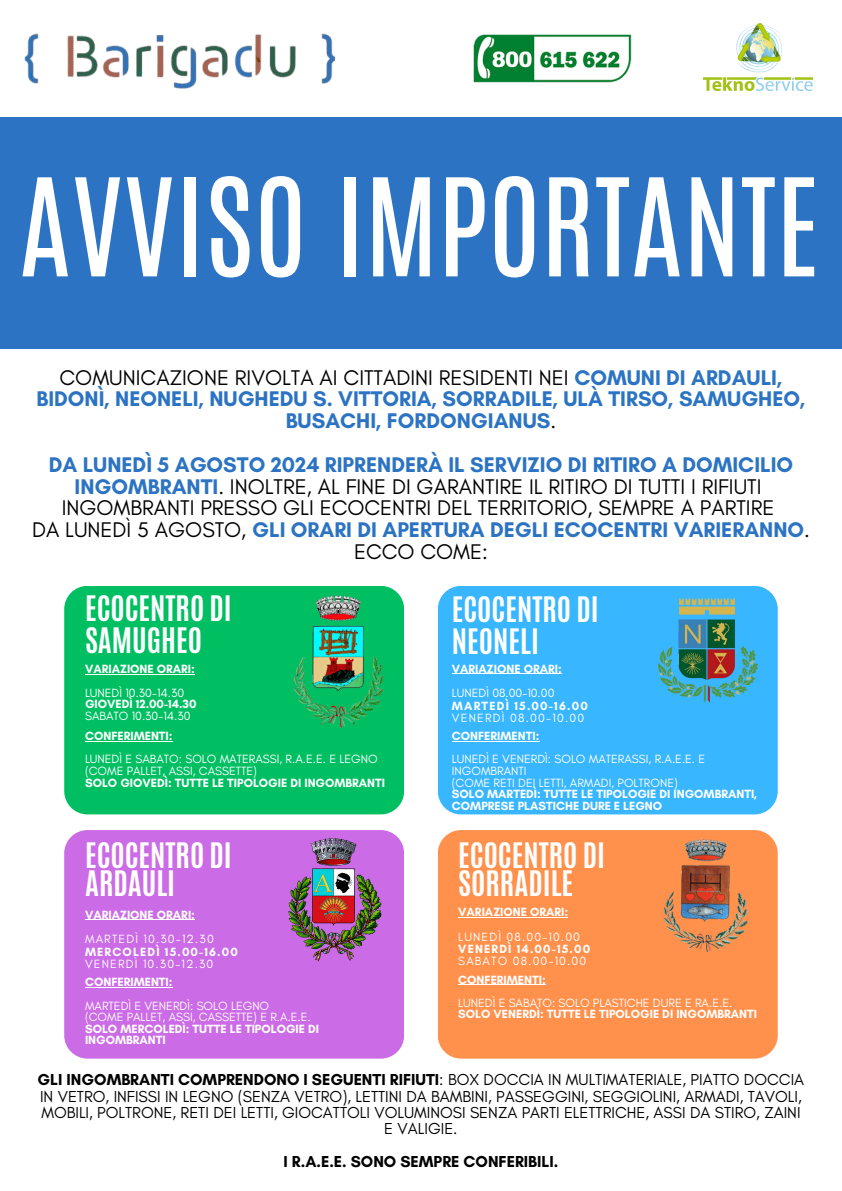
<style>
.page{position:relative;width:842px;height:1191px;background:#fff}
.page>*{position:absolute;margin:0;border:0;box-sizing:border-box;transform-origin:0 0}
.t1{font:115.2px "Antonio";color:#fff}
.t2{font:700 29.3px/28.5px "Antonio";color:#fff}
.t3{font:21.6px/21.8px "Glacial Indifference";color:#000;text-align:center}
.t4{font:700 21.6px/21.8px "Glacial Indifference";color:#2c74c3;text-align:center}
.t5{font:16.2px/16.3px "Glacial Indifference";color:#000;text-align:center}
.t6{font:700 16.2px "Glacial Indifference";color:#000}
.t7{font:12.2px "Glacial Indifference";letter-spacing:.095em;color:#fff}
.t8{font:700 12.2px "Glacial Indifference";letter-spacing:.095em;color:#fff}
.t9{font:700 12.2px "Glacial Indifference";color:#fff}
.t10{font:12.2px "Glacial Indifference";color:#fff}
.t11{font:12.1px/11.6px "Glacial Indifference";color:#fff}
.t12{font:700 12.1px/11.6px "Glacial Indifference";color:#fff}
.s1{font-weight:400;color:#000}
.s2{font-weight:700;color:#2c74c3}
.s3{font-weight:700}
</style>
<div class="page">
<img style="left:703px;top:23px;width:109px;height:67px">
<div style="left:0;top:117px;width:842px;height:231px;background:#2c74c3"></div>
<img style="left:473px;top:34px;width:158px;height:49px">
<img style="left:24px;top:33px;width:312px;height:56px">
<div style="left:64px;top:585px;width:340px;height:229px;background:#00bf63;border-radius:23px"></div>
<hr style="left:85px;top:674px;width:110px;height:1px;background:#fff">
<div style="left:438px;top:585px;width:340px;height:229px;background:#38b6ff;border-radius:23px"></div>
<div style="left:64px;top:830px;width:340px;height:228px;background:#cb6ce6;border-radius:23px"></div>
<div style="left:438px;top:830px;width:340px;height:228px;background:#ff914d;border-radius:23px"></div>
<hr style="left:85px;top:740px;width:88px;height:1px;background:#fff">
<img style="left:293px;top:595px;width:91px;height:133px">
<hr style="left:452px;top:673px;width:110px;height:1px;background:#fff">
<hr style="left:452px;top:740px;width:87px;height:1px;background:#fff">
<hr style="left:85px;top:919px;width:110px;height:1px;background:#fff">
<hr style="left:85px;top:986px;width:88px;height:1px;background:#fff">
<hr style="left:458px;top:916px;width:110px;height:1px;background:#fff">
<hr style="left:458px;top:984px;width:88px;height:1px;background:#fff">
<img style="left:288px;top:838px;width:94px;height:124px">
<img style="left:663px;top:839px;width:85px;height:114px">
<img style="left:658px;top:598px;width:101px;height:105px">
<p class="t1" style="left:19px;top:145px;width:802px">AVVISO IMPORTANTE</p>
<p class="t4" style="left:36px;top:366px;width:770px"><span class="s1">COMUNICAZIONE RIVOLTA AI CITTADINI RESIDENTI NEI</span> COMUNI DI ARDAULI,<br>BIDONÌ, NEONELI, NUGHEDU S. VITTORIA, SORRADILE, ULÀ TIRSO, SAMUGHEO,<br>BUSACHI, FORDONGIANUS<span class="s1">.</span></p>
<h1 class="t3" style="left:32px;top:453px;width:779px"><span class="s2">DA LUNEDÌ 5 AGOSTO 2024 RIPRENDERÀ IL SERVIZIO DI RITIRO A DOMICILIO INGOMBRANTI</span>. INOLTRE, AL FINE DI GARANTIRE IL RITIRO DI TUTTI I RIFIUTI INGOMBRANTI PRESSO GLI ECOCENTRI DEL TERRITORIO, SEMPRE A PARTIRE<br>DA LUNEDÌ 5 AGOSTO, <span class="s2">GLI ORARI DI APERTURA DEGLI ECOCENTRI VARIERANNO</span>.<br>ECCO COME:</h1>
<p class="t2" style="left:85px;top:593px;width:148px;line-height:31.9px">ECOCENTRO DI<br>SAMUGHEO</p>
<p class="t2" style="left:452px;top:593px;width:148px;line-height:32.6px">ECOCENTRO DI<br>NEONELI</p>
<h3 class="t12" style="left:85px;top:663px;width:111px">VARIAZIONE ORARI:</h3>
<h2 class="t11" style="left:85px;top:686px;width:101px">LUNEDÌ 10.30-14.30</h2>
<p class="t12" style="left:85px;top:698px;width:113px">GIOVEDÌ 12.00-14.30</p>
<h6 class="t11" style="left:85px;top:710px;width:107px">SABATO 10.30-14.30</h6>
<p class="t12" style="left:85px;top:730px;width:89px">CONFERIMENTI:</p>
<p class="t11" style="left:85px;top:753px;width:294px">LUNEDÌ E SABATO: SOLO MATERASSI, R.A.E.E. E LEGNO</p>
<p class="t11" style="left:85px;top:765px;width:174px">(COME PALLET, ASSI, CASSETTE)</p>
<p class="t12" style="left:85px;top:776px;width:302px">SOLO GIOVEDÌ: TUTTE LE TIPOLOGIE DI INGOMBRANTI</p>
<h6 class="t9" style="left:452px;top:661px;width:111px">VARIAZIONE ORARI:</h6>
<p class="t10" style="left:452px;top:685px;width:104px">LUNEDÌ 08.00-10.00</p>
<p class="t8" style="left:452px;top:698px;width:137px">MARTEDÌ 15.00-16.00</p>
<p class="t7" style="left:452px;top:710px;width:134px">VENERDÌ 08.00-10.00</p>
<h6 class="t12" style="left:452px;top:730px;width:89px">CONFERIMENTI:</h6>
<p class="t11" style="left:452px;top:753px;width:255px">LUNEDÌ E VENERDÌ: SOLO MATERASSI, R.A.E.E. E<br>INGOMBRANTI</p>
<p class="t11" style="left:452px;top:776px;width:227px">(COME RETI DEI LETTI, ARMADI, POLTRONE)</p>
<p class="t12" style="left:452px;top:788px;width:307px">SOLO MARTEDÌ: TUTTE LE TIPOLOGIE DI INGOMBRANTI,<br>COMPRESE PLASTICHE DURE E LEGNO</p>
<h6 class="t2" style="left:85px;top:841px;width:148px">ECOCENTRO DI<br>ARDAULI</h6>
<p class="t2" style="left:458px;top:841px;width:148px">ECOCENTRO DI<br>SORRADILE</p>
<h2 class="t9" style="left:85px;top:907px;width:111px">VARIAZIONE ORARI:</h2>
<p class="t7" style="left:85px;top:931px;width:130px">MARTEDÌ 10.30-12.30</p>
<h6 class="t8" style="left:85px;top:943px;width:154px">MERCOLEDÌ 15.00-16.00</h6>
<p class="t7" style="left:85px;top:956px;width:130px">VENERDÌ 10.30-12.30</p>
<p class="t12" style="left:85px;top:976px;width:89px">CONFERIMENTI:</p>
<p class="t11" style="left:85px;top:999px;width:186px">MARTEDÌ E VENERDÌ: SOLO LEGNO</p>
<h6 class="t11" style="left:85px;top:1010px;width:227px">(COME PALLET, ASSI, CASSETTE) E R.A.E.E.</h6>
<p class="t12" style="left:85px;top:1022px;width:236px">SOLO MERCOLEDÌ: TUTTE LE TIPOLOGIE DI<br>INGOMBRANTI</p>
<p class="t9" style="left:458px;top:904px;width:111px">VARIAZIONE ORARI:</p>
<p class="t7" style="left:458px;top:929px;width:123px">LUNEDÌ 08.00-10.00</p>
<h2 class="t8" style="left:458px;top:941px;width:133px">VENERDÌ 14.00-15.00</h2>
<p class="t7" style="left:458px;top:953px;width:130px">SABATO 08.00-10.00</p>
<h6 class="t12" style="left:458px;top:973px;width:89px">CONFERIMENTI:</h6>
<p class="t11" style="left:458px;top:996px;width:276px">LUNEDÌ E SABATO: SOLO PLASTICHE DURE E RA.E.E.</p>
<p class="t12" style="left:458px;top:1008px;width:300px">SOLO VENERDÌ: TUTTE LE TIPOLOGIE DI INGOMBRANTI</p>
<h5 class="t5" style="left:38px;top:1071px;width:768px"><span class="s3">GLI INGOMBRANTI COMPRENDONO I SEGUENTI RIFIUTI</span>: BOX DOCCIA IN MULTIMATERIALE, PIATTO DOCCIA IN VETRO, INFISSI IN LEGNO (SENZA VETRO), LETTINI DA BAMBINI, PASSEGGINI, SEGGIOLINI, ARMADI, TAVOLI, MOBILI, POLTRONE, RETI DEI LETTI, GIOCATTOLI VOLUMINOSI SENZA PARTI ELETTRICHE, ASSI DA STIRO, ZAINI E VALIGIE.</h5>
<h4 class="t6" style="left:284px;top:1151px;width:276px">I R.A.E.E. SONO SEMPRE CONFERIBILI.</h4>
</div>
